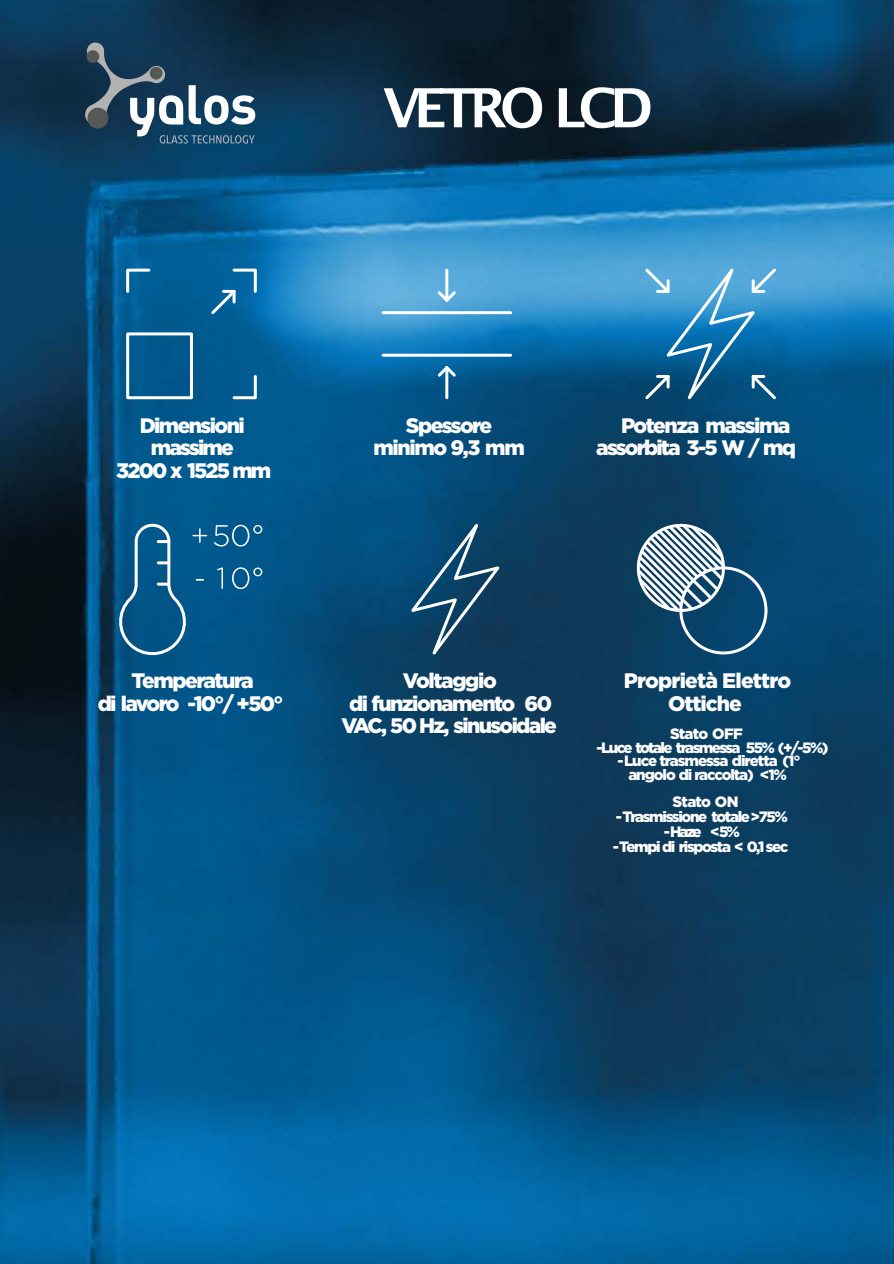
<style>
.page{position:relative;width:894px;height:1264px;background:#fff}
.page>*{position:absolute;margin:0;border:0;box-sizing:border-box;transform-origin:0 0}
.t1{font:700 54px "Lucida Grande";letter-spacing:-.13em;color:#fff}
.t2{font:900 21px/22.5px "Gotham";letter-spacing:-.075em;color:#fff;text-align:center}
.t3{font:900 21px/22.5px "Gotham";letter-spacing:-.04em;color:#fff;text-align:center}
.t4{font:900 15px "Gotham";letter-spacing:-.085em;color:#fff}
.t5{font:900 15px "Gotham";letter-spacing:-.105em;color:#fff}
.t6{font:900 15px "Gotham";letter-spacing:-.065em;color:#fff}
.t7{font:900 15px "Gotham";letter-spacing:-.05em;color:#fff}
</style>
<div class="page">
<img style="left:0;top:0;width:893px;height:1263px">
<div style="left:126px;top:332px;width:67px;height:67px;border:3px solid #fff"></div>
<svg style="left:208px;top:267px;width:50px;height:50px;background:#1e74a8"></svg>
<svg style="left:125px;top:267px;width:27px;height:27px"></svg>
<svg style="left:231px;top:373px;width:27px;height:28px"></svg>
<hr style="left:445px;top:270px;width:3px;height:30px;background:#fff">
<svg style="left:435px;top:288px;width:23px;height:16px"></svg>
<hr style="left:445px;top:367px;width:3px;height:31px;background:#fff">
<svg style="left:435px;top:363px;width:23px;height:16px"></svg>
<hr style="left:383px;top:311px;width:127px;height:3px;background:#fff">
<hr style="left:383px;top:354px;width:127px;height:3px;background:#fff">
<svg style="left:84px;top:41px;width:171px;height:103px;background:#38586f"></svg>
<div style="left:87px;top:108px;width:21px;height:21px;background:#575756;border-radius:50%"></div>
<div style="left:150px;top:67px;width:12px;height:13px;background:#575756;border-radius:50%"></div>
<div style="left:86px;top:50px;width:13px;height:13px;background:#575756;border-radius:50%"></div>
<svg style="left:642px;top:266px;width:136px;height:152px;background:#2f7faf"></svg>
<svg style="left:214px;top:525px;width:48px;height:21px"></svg>
<svg style="left:113px;top:522px;width:94px;height:139px;background:#166392"></svg>
<svg style="left:217px;top:567px;width:6px;height:22px"></svg>
<svg style="left:232px;top:567px;width:30px;height:22px"></svg>
<svg style="left:405px;top:521px;width:100px;height:152px;background:#1d4f71"></svg>
<div style="left:679px;top:566px;width:88px;height:88px;border:3px solid #fff;border-radius:50%"></div>
<svg style="left:638px;top:525px;width:86px;height:87px"></svg>
<div style="left:637px;top:524px;width:87px;height:87px;border:2px solid #fff;border-radius:50%"></div>
<h1 class="t1" style="left:383px;top:85px;width:271px">VETRO LCD</h1>
<p class="t2" style="left:116px;top:415px;width:156px">Dimensioni massime<br>3200 x 1525 mm</p>
<p class="t2" style="left:373px;top:415px;width:153px">Spessore minimo 9,3 mm</p>
<p class="t2" style="left:596px;top:415px;width:201px;text-align:right">Potenza massima assorbita 3-5 W / mq</p>
<p class="t2" style="left:98px;top:670px;width:187px">Temperatura<br>di lavoro -10°/ +50°</p>
<p class="t2" style="left:341px;top:670px;width:217px">Voltaggio<br>di funzionamento 60<br>VAC, 50 Hz, sinusoidale</p>
<p class="t3" style="left:623px;top:670px;width:169px">Proprietà Elettro<br>Ottiche</p>
<p class="t7" style="left:669px;top:727px;width:74px">Stato OFF</p>
<p class="t5" style="left:596px;top:740px;width:233px">-Luce totale trasmessa 55% (+/-5%)</p>
<p class="t6" style="left:617px;top:754px;width:184px">-Luce trasmessa diretta (1°</p>
<p class="t4" style="left:628px;top:767px;width:160px">angolo di raccolta) &lt;1%</p>
<p class="t4" style="left:672px;top:794px;width:67px">Stato ON</p>
<p class="t4" style="left:615px;top:809px;width:173px">-Trasmissione totale&gt;75%</p>
<p class="t4" style="left:663px;top:824px;width:78px">-Haze &lt;5%</p>
<p class="t4" style="left:612px;top:839px;width:177px">-Tempi di risposta &lt; 0,1 sec</p>
</div>
